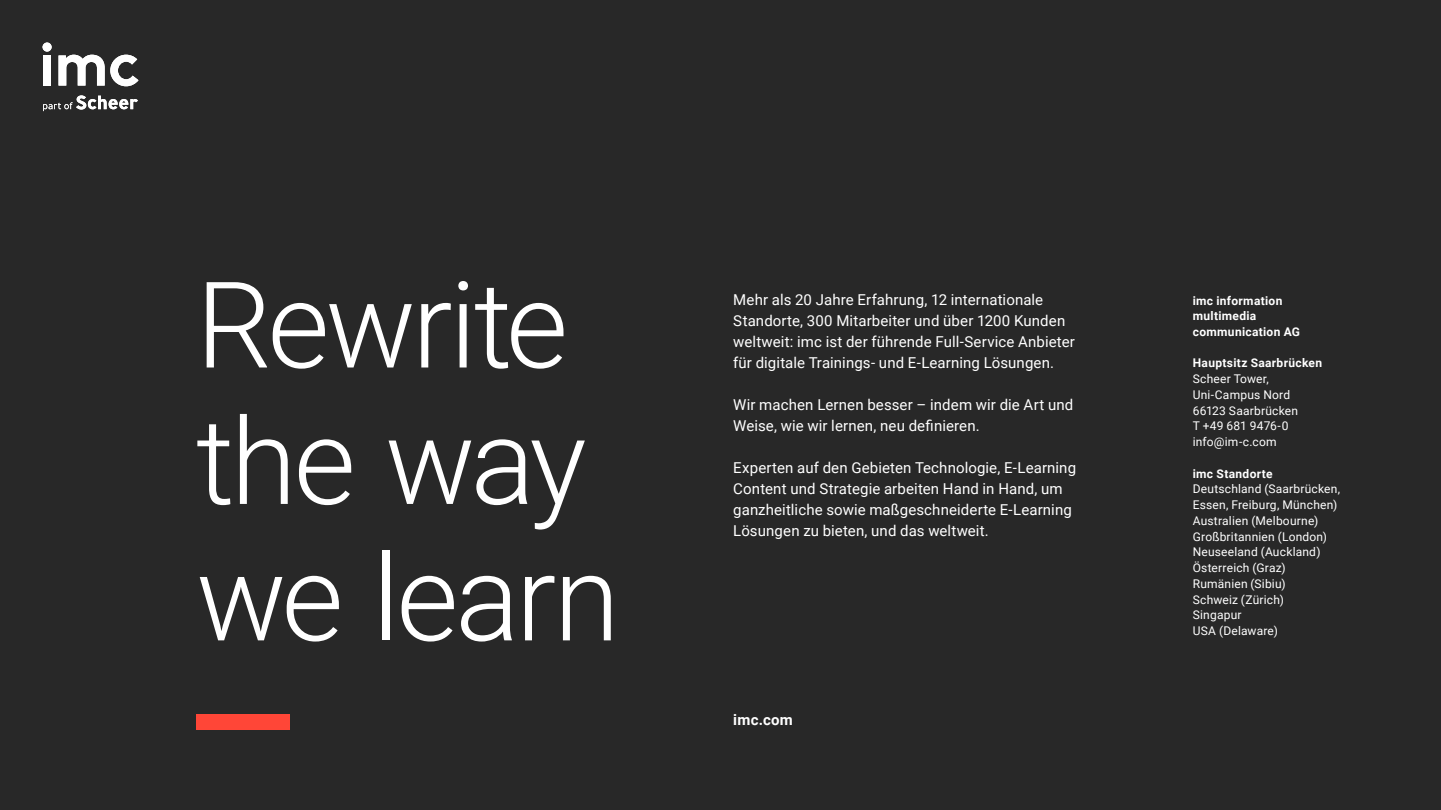
<style>
.page{position:relative;width:1441px;height:810px;background:#fff}
.page>*{position:absolute;margin:0;border:0;box-sizing:border-box;transform-origin:0 0}
.t1{font:210px "Roboto";color:#ff4637}
.t2{font:300 120px/136.5px "Roboto";letter-spacing:-.03em;color:#fff}
.t3{font:15px/21px "Roboto";letter-spacing:.005em;color:#fff}
.t4{font:700 15px "Roboto";letter-spacing:.02em;color:#fff}
.t5{font:12px/15.8px "Roboto";letter-spacing:.015em;color:#fff}
.t6{font:700 12px/15.8px "Roboto";letter-spacing:.025em;color:#fff}
</style>
<div class="page">
<div style="left:0;top:0;width:1440px;height:810px;background:#282828"></div>
<svg style="left:43px;top:95px;width:95px;height:16px"></svg>
<svg style="left:58px;top:55px;width:80px;height:31px"></svg>
<div style="left:43px;top:55px;width:8px;height:31px;background:#fff"></div>
<div style="left:43px;top:43px;width:9px;height:9px;background:#fff;border-radius:50%"></div>
<h2 class="t2" style="left:196px;top:252px;width:425px">Rewrite the way we learn</h2>
<h1 class="t1" style="left:196px;top:492px;width:96px">_</h1>
<p class="t3" style="left:733px;top:288px;width:343px">Mehr als 20 Jahre Erfahrung, 12 internationale Standorte, 300 Mitarbeiter und über 1200 Kunden weltweit: imc ist der führende Full-Service Anbieter für digitale Trainings- und E-Learning Lösungen.</p>
<p class="t3" style="left:733px;top:393px;width:341px">Wir machen Lernen besser – indem wir die Art und<br>Weise, wie wir lernen, neu definieren.</p>
<p class="t3" style="left:733px;top:456px;width:344px">Experten auf den Gebieten Technologie, E-Learning Content und Strategie arbeiten Hand in Hand, um ganzheitliche sowie maßgeschneiderte E-Learning Lösungen zu bieten, und das weltweit.</p>
<p class="t4" style="left:733px;top:709px;width:61px">imc.com</p>
<p class="t6" style="left:1192px;top:292px;width:109px">imc information multimedia communication AG</p>
<p class="t6" style="left:1192px;top:355px;width:131px">Hauptsitz Saarbrücken</p>
<p class="t5" style="left:1192px;top:371px;width:107px">Scheer Tower,<br>Uni-Campus Nord<br>66123 Saarbrücken<br>T +49 681 9476-0 info@im-c.com</p>
<p class="t6" style="left:1192px;top:465px;width:81px">imc Standorte</p>
<p class="t5" style="left:1192px;top:481px;width:149px">Deutschland (Saarbrücken,<br>Essen, Freiburg, München)<br>Australien (Melbourne)<br>Großbritannien (London)<br>Neuseeland (Auckland)<br>Österreich (Graz)<br>Rumänien (Sibiu)<br>Schweiz (Zürich)<br>Singapur<br>USA (Delaware)</p>
</div>
